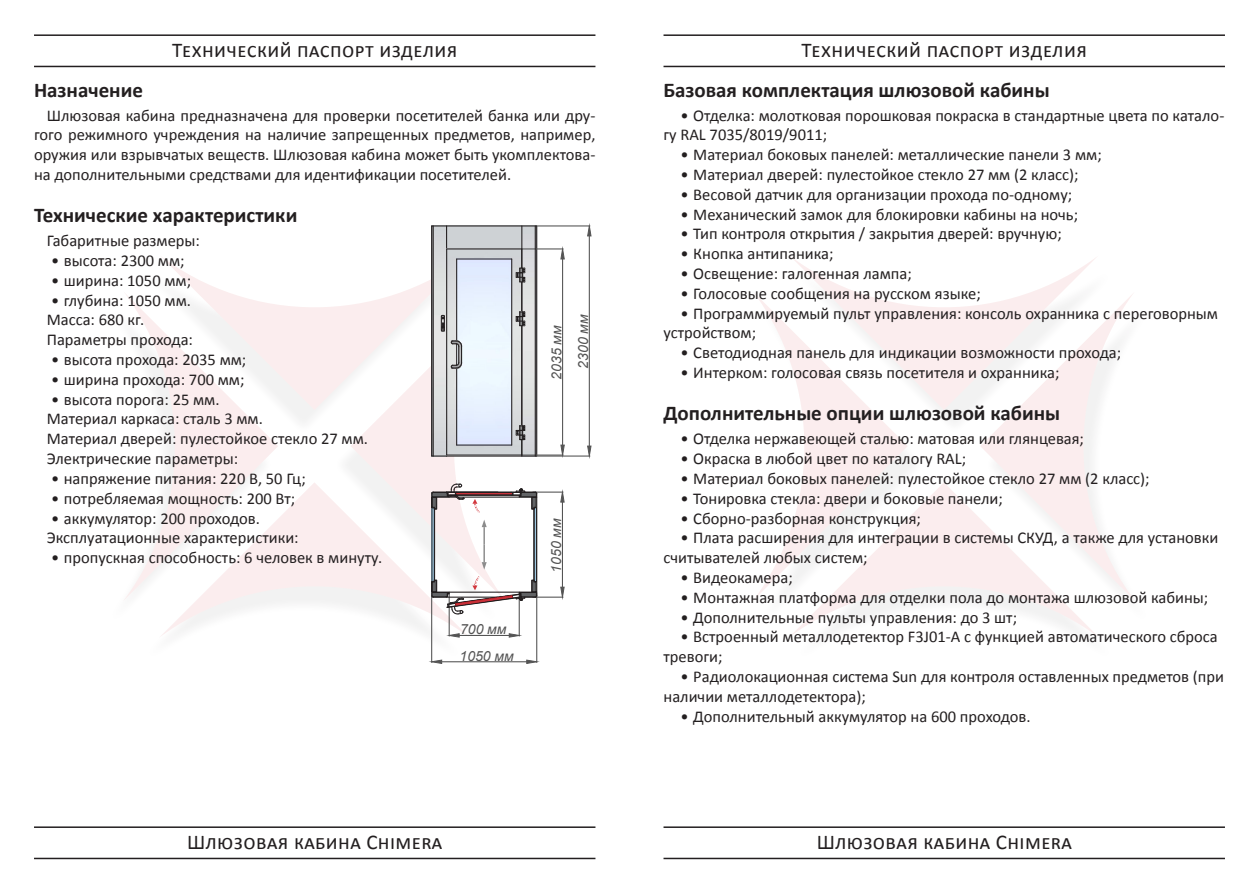
<style>
.page{position:relative;width:1259px;height:893px;background:#fff}
.page>*{position:absolute;margin:0;border:0;box-sizing:border-box;transform-origin:0 0}
.t1{font:700 21px "Calibri";color:#231f20}
.t2{font:21px "Calibri";letter-spacing:.02em;color:#231f20}
.t3{font:16.5px/19.8px "Calibri";color:#231f20}
.t4{font:italic 13.95px/26.7px "Arial";color:#545454}
</style>
<div class="page">
<svg style="left:755px;top:294px;width:152px;height:304px"></svg>
<svg style="left:788px;top:482px;width:309px;height:154px;fill:#fbf2f2"></svg>
<svg style="left:980px;top:295px;width:153px;height:307px"></svg>
<svg style="left:789px;top:258px;width:309px;height:152px"></svg>
<svg style="left:124px;top:296px;width:154px;height:304px"></svg>
<svg style="left:159px;top:482px;width:311px;height:156px;fill:#fbf5f5"></svg>
<svg style="left:351px;top:410px;width:155px;height:192px;fill:#fbf2f2"></svg>
<svg style="left:159px;top:258px;width:272px;height:152px"></svg>
<hr style="left:663px;top:34px;width:562px;height:2px;background:#231f20">
<hr style="left:663px;top:66px;width:562px;height:1px;background:#231f20">
<hr style="left:34px;top:34px;width:561px;height:2px;background:#231f20">
<hr style="left:34px;top:66px;width:561px;height:1px;background:#231f20">
<hr style="left:663px;top:826px;width:562px;height:2px;background:#231f20">
<hr style="left:663px;top:858px;width:562px;height:1px;background:#231f20">
<hr style="left:34px;top:826px;width:561px;height:2px;background:#231f20">
<hr style="left:34px;top:858px;width:561px;height:1px;background:#231f20">
<img style="left:434px;top:227px;width:101px;height:228px">
<div style="left:431px;top:225px;width:106px;height:232px;border:1px solid #231f20"></div>
<hr style="left:446px;top:226px;width:1px;height:230px;background:#231f20">
<hr style="left:432px;top:226px;width:2px;height:230px;background:#231f20">
<img style="left:465px;top:493px;width:45px;height:1px">
<hr style="left:447px;top:492px;width:74px;height:1px;background:#231f20">
<hr style="left:448px;top:495px;width:72px;height:1px;background:#231f20">
<hr style="left:448px;top:494px;width:72px;height:1px;background:#231f20">
<hr style="left:458px;top:497px;width:61px;height:1px;background:#231f20">
<hr style="left:446px;top:454px;width:76px;height:2px;background:#231f20">
<img style="left:457px;top:260px;width:54px;height:185px">
<hr style="left:457px;top:445px;width:55px;height:1px;background:#231f20">
<div style="left:533px;top:507px;width:4px;height:75px;border:1px solid #231f20"></div>
<hr style="left:431px;top:593px;width:1px;height:69px;background:#545454">
<hr style="left:536px;top:593px;width:1px;height:69px;background:#545454">
<hr style="left:442px;top:661px;width:85px;height:1px;background:#545454">
<svg style="left:431px;top:659px;width:11px;height:5px"></svg>
<svg style="left:526px;top:659px;width:11px;height:5px"></svg>
<hr style="left:533px;top:597px;width:30px;height:1px;background:#545454">
<hr style="left:533px;top:492px;width:30px;height:1px;background:#545454">
<hr style="left:562px;top:502px;width:1px;height:85px;background:#545454">
<svg style="left:560px;top:586px;width:5px;height:12px"></svg>
<svg style="left:560px;top:491px;width:5px;height:12px"></svg>
<hr style="left:446px;top:248px;width:76px;height:1px;background:#231f20">
<hr style="left:457px;top:258px;width:55px;height:2px;background:#231f20">
<hr style="left:522px;top:454px;width:41px;height:2px;background:#545454">
<hr style="left:522px;top:248px;width:41px;height:1px;background:#545454">
<hr style="left:562px;top:259px;width:1px;height:186px;background:#545454">
<svg style="left:560px;top:444px;width:5px;height:11px"></svg>
<svg style="left:560px;top:248px;width:5px;height:12px"></svg>
<hr style="left:537px;top:455px;width:53px;height:2px;background:#545454">
<hr style="left:537px;top:225px;width:53px;height:1px;background:#545454">
<hr style="left:589px;top:236px;width:1px;height:210px;background:#545454">
<svg style="left:587px;top:445px;width:5px;height:12px"></svg>
<svg style="left:587px;top:225px;width:5px;height:12px"></svg>
<hr style="left:449px;top:594px;width:1px;height:42px;background:#545454">
<hr style="left:519px;top:594px;width:1px;height:42px;background:#545454">
<hr style="left:459px;top:635px;width:50px;height:1px;background:#545454">
<svg style="left:448px;top:633px;width:12px;height:5px"></svg>
<svg style="left:508px;top:633px;width:12px;height:5px"></svg>
<hr style="left:533px;top:509px;width:1px;height:71px;background:#231f20">
<hr style="left:434px;top:509px;width:1px;height:71px;background:#231f20">
<svg style="left:431px;top:483px;width:34px;height:27px"></svg>
<hr style="left:456px;top:368px;width:1px;height:77px;background:#231f20">
<hr style="left:456px;top:259px;width:1px;height:82px;background:#231f20">
<hr style="left:521px;top:226px;width:1px;height:42px;background:#231f20">
<hr style="left:535px;top:226px;width:1px;height:230px;background:#231f20">
<hr style="left:521px;top:326px;width:1px;height:100px;background:#231f20">
<hr style="left:521px;top:282px;width:1px;height:30px;background:#231f20">
<hr style="left:511px;top:259px;width:1px;height:186px;background:#231f20">
<svg style="left:450px;top:340px;width:13px;height:29px"></svg>
<svg style="left:510px;top:488px;width:28px;height:22px"></svg>
<svg style="left:516px;top:249px;width:9px;height:33px"></svg>
<svg style="left:516px;top:311px;width:9px;height:15px"></svg>
<svg style="left:516px;top:425px;width:9px;height:31px"></svg>
<svg style="left:440px;top:314px;width:6px;height:18px"></svg>
<svg style="left:472px;top:499px;width:8px;height:14px"></svg>
<svg style="left:431px;top:576px;width:107px;height:39px"></svg>
<svg style="left:482px;top:520px;width:5px;height:50px"></svg>
<p class="t2" style="left:172px;top:37px;width:287px">Технический паспорт изделия</p>
<p class="t2" style="left:801px;top:37px;width:287px">Технический паспорт изделия</p>
<p class="t1" style="left:34px;top:76px;width:110px">Назначение</p>
<p class="t3" style="left:34px;top:105px;width:563px;text-align:justify;text-indent:13px">Шлюзовая кабина предназначена для проверки посетителей банка или дру&shy;гого режимного учреждения на наличие запрещенных предметов, например, оружия или взрывчатых веществ. Шлюзовая кабина может быть укомплектова&shy;на дополнительными средствами для идентификации посетителей.</p>
<p class="t1" style="left:34px;top:202px;width:265px">Технические характеристики</p>
<p class="t3" style="left:47px;top:231px;width:155px">Габаритные размеры:</p>
<p class="t3" style="left:51px;top:251px;width:135px">• высота: 2300 мм;</p>
<p class="t3" style="left:51px;top:271px;width:142px">• ширина: 1050 мм;</p>
<p class="t3" style="left:47px;top:290px;width:148px">• глубина: 1050 мм.<br>Масса: 680 кг.<br>Параметры прохода:</p>
<p class="t3" style="left:51px;top:350px;width:197px">• высота прохода: 2035 мм;</p>
<p class="t3" style="left:51px;top:370px;width:195px">• ширина прохода: 700 мм;</p>
<p class="t3" style="left:47px;top:389px;width:323px">• высота порога: 25 мм.<br>Материал каркаса: сталь 3 мм.<br>Материал дверей: пулестойкое стекло 27 мм.<br>Электрические параметры:</p>
<p class="t3" style="left:51px;top:469px;width:256px">• напряжение питания: 220 В, 50 Гц;</p>
<p class="t3" style="left:51px;top:488px;width:246px">• потребляемая мощность: 200 Вт;</p>
<p class="t3" style="left:47px;top:508px;width:253px">• аккумулятор: 200 проходов.<br>Эксплуатационные характеристики:</p>
<p class="t3" style="left:51px;top:548px;width:333px">• пропускная способность: 6 человек в минуту.</p>
<p class="t4" style="left:543px;top:368px;width:56px;text-indent:-11px;rotate:-90deg">2035 мм<br>2300 мм</p>
<p class="t4" style="left:543px;top:573px;width:56px;rotate:-90deg">1050 мм</p>
<p class="t4" style="left:460px;top:616px;width:48px">700 мм</p>
<p class="t4" style="left:459px;top:643px;width:56px">1050 мм</p>
<p class="t1" style="left:663px;top:76px;width:388px">Базовая комплектация шлюзовой кабины</p>
<p class="t3" style="left:663px;top:105px;width:562px;text-indent:17px">• Отделка: молотковая порошковая покраска в стандартные цвета по катало&shy;гу RAL 7035/8019/9011;</p>
<p class="t3" style="left:680px;top:145px;width:423px">• Материал боковых панелей: металлические панели 3 мм;</p>
<p class="t3" style="left:680px;top:165px;width:399px">• Материал дверей: пулестойкое стекло 27 мм (2 класс);</p>
<p class="t3" style="left:680px;top:184px;width:393px">• Весовой датчик для организации прохода по-одному;</p>
<p class="t3" style="left:680px;top:204px;width:399px">• Механический замок для блокировки кабины на ночь;</p>
<p class="t3" style="left:680px;top:224px;width:383px">• Тип контроля открытия / закрытия дверей: вручную;</p>
<p class="t3" style="left:680px;top:244px;width:154px">• Кнопка антипаника;</p>
<p class="t3" style="left:680px;top:264px;width:233px">• Освещение: галогенная лампа;</p>
<p class="t3" style="left:680px;top:283px;width:302px">• Голосовые сообщения на русском языке;</p>
<p class="t3" style="left:663px;top:303px;width:556px;text-indent:17px">• Программируемый пульт управления: консоль охранника с переговорным устройством;</p>
<p class="t3" style="left:680px;top:343px;width:442px">• Светодиодная панель для индикации возможности прохода;</p>
<p class="t3" style="left:680px;top:363px;width:380px">• Интерком: голосовая связь посетителя и охранника;</p>
<p class="t1" style="left:663px;top:400px;width:398px">Дополнительные опции шлюзовой кабины</p>
<p class="t3" style="left:680px;top:429px;width:405px">• Отделка нержавеющей сталью: матовая или глянцевая;</p>
<p class="t3" style="left:680px;top:449px;width:287px">• Окраска в любой цвет по каталогу RAL;</p>
<p class="t3" style="left:680px;top:469px;width:470px">• Материал боковых панелей: пулестойкое стекло 27 мм (2 класс);</p>
<p class="t3" style="left:680px;top:488px;width:324px">• Тонировка стекла: двери и боковые панели;</p>
<p class="t3" style="left:680px;top:508px;width:242px">• Сборно-разборная конструкция;</p>
<p class="t3" style="left:663px;top:528px;width:556px;text-indent:17px">• Плата расширения для интеграции в системы СКУД, а также для установки считывателей любых систем;</p>
<p class="t3" style="left:680px;top:568px;width:114px">• Видеокамера;</p>
<p class="t3" style="left:680px;top:587px;width:529px">• Монтажная платформа для отделки пола до монтажа шлюзовой кабины;</p>
<p class="t3" style="left:680px;top:607px;width:338px">• Дополнительные пульты управления: до 3 шт;</p>
<p class="t3" style="left:663px;top:627px;width:556px;text-indent:17px">• Встроенный металлодетектор F3J01-A с функцией автоматического сброса тревоги;</p>
<p class="t3" style="left:663px;top:667px;width:562px;text-indent:17px">• Радиолокационная система Sun для контроля оставленных предметов (при наличии металлодетектора);</p>
<p class="t3" style="left:680px;top:706px;width:351px">• Дополнительный аккумулятор на 600 проходов.</p>
<p class="t2" style="left:187px;top:829px;width:257px">Шлюзовая кабина Chimera</p>
<p class="t2" style="left:816px;top:829px;width:257px">Шлюзовая кабина Chimera</p>
</div>
